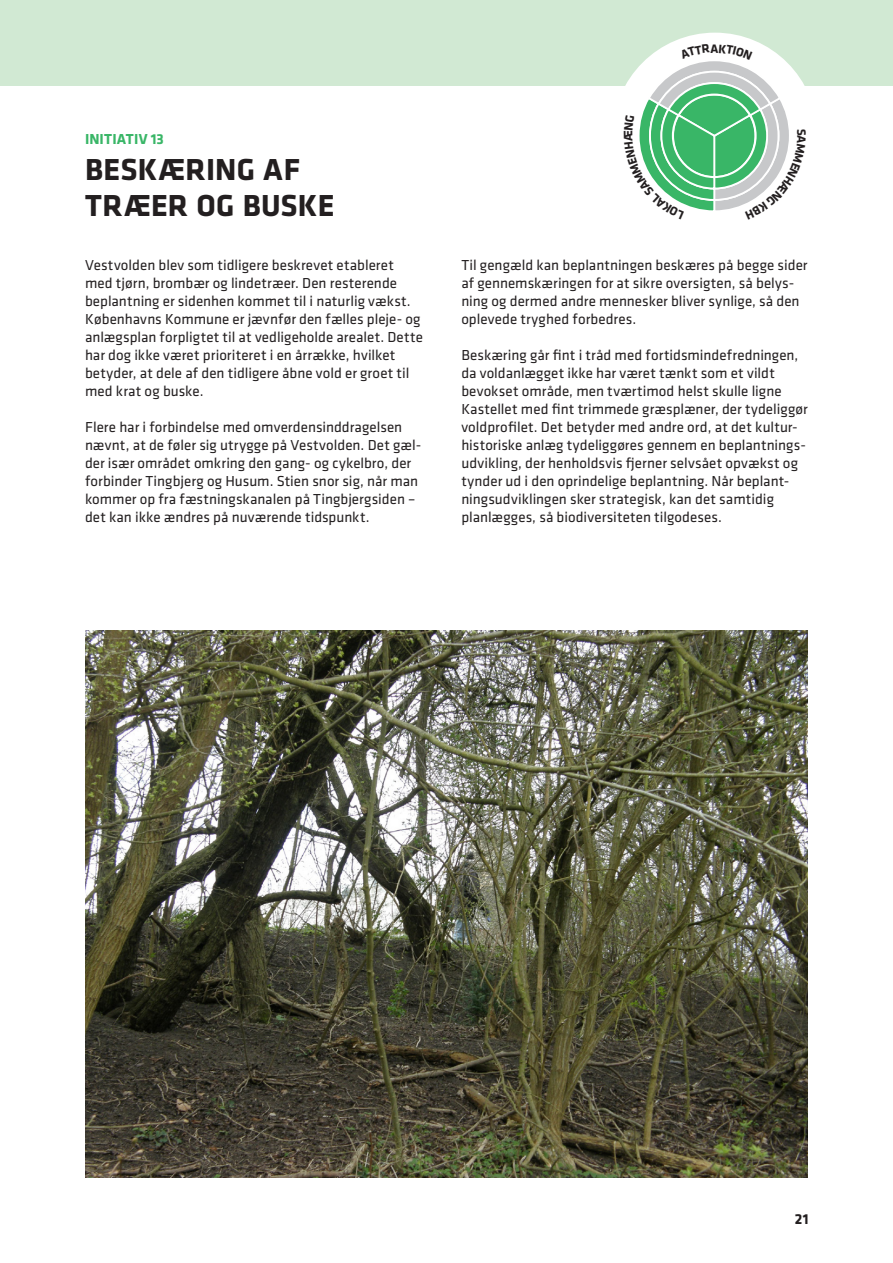
<style>
.page{position:relative;width:893px;height:1263px;background:#fff}
.page>*{position:absolute;margin:0;border:0;box-sizing:border-box;transform-origin:0 0}
.t1{font:700 31.5px/36px "Klavika";letter-spacing:.01em;color:#231f20}
.t2{font:15px/18px "Klavika";color:#231f20}
.t3{font:700 15px "Klavika";letter-spacing:.015em;color:#39b667}
.t4{font:700 15px "Klavika";color:#231f20}
</style>
<div class="page">
<div style="left:0;top:0;width:893px;height:85px;background:#d1e9d3"></div>
<div style="left:613px;top:33px;width:204px;height:204px;background:#fff;border-radius:50%"></div>
<img style="left:85px;top:630px;width:723px;height:548px">
<svg style="left:624px;top:44px;width:182px;height:167px"></svg>
<p class="t3" style="left:85px;top:131px;width:80px">INITIATIV 13</p>
<h1 class="t1" style="left:85px;top:152px;width:251px">BESKÆRING AF<br>TRÆER OG BUSKE</h1>
<p class="t2" style="left:85px;top:256px;width:339px">Vestvolden blev som tidligere beskrevet etableret med tjørn, brombær og lindetræer. Den resterende beplantning er sidenhen kommet til i naturlig vækst.<br>Københavns Kommune er jævnfør den fælles pleje- og anlægsplan forpligtet til at vedligeholde arealet. Dette har dog ikke været prioriteret i en årrække, hvilket betyder, at dele af den tidligere åbne vold er groet til med krat og buske.</p>
<p class="t2" style="left:85px;top:418px;width:338px">Flere har i forbindelse med omverdensinddragelsen nævnt, at de føler sig utrygge på Vestvolden. Det gæl&shy;der især området omkring den gang- og cykelbro, der forbinder Tingbjerg og Husum. Stien snor sig, når man kommer op fra fæstningskanalen på Tingbjergsiden – det kan ikke ændres på nuværende tidspunkt.</p>
<p class="t2" style="left:461px;top:256px;width:348px">Til gengæld kan beplantningen beskæres på begge sider af gennemskæringen for at sikre oversigten, så belys&shy;ning og dermed andre mennesker bliver synlige, så den oplevede tryghed forbedres.</p>
<p class="t2" style="left:461px;top:346px;width:348px">Beskæring går fint i tråd med fortidsmindefredningen, da voldanlægget ikke har været tænkt som et vildt bevokset område, men tværtimod helst skulle ligne Kastellet med fint trimmede græsplæner, der tydeliggør voldprofilet. Det betyder med andre ord, at det kultur&shy;historiske anlæg tydeliggøres gennem en beplantnings&shy;udvikling, der henholdsvis fjerner selvsået opvækst og tynder ud i den oprindelige beplantning. Når beplant&shy;ningsudviklingen sker strategisk, kan det samtidig planlægges, så biodiversiteten tilgodeses.</p>
<p class="t4" style="left:795px;top:1211px;width:15px">21</p>
</div>
